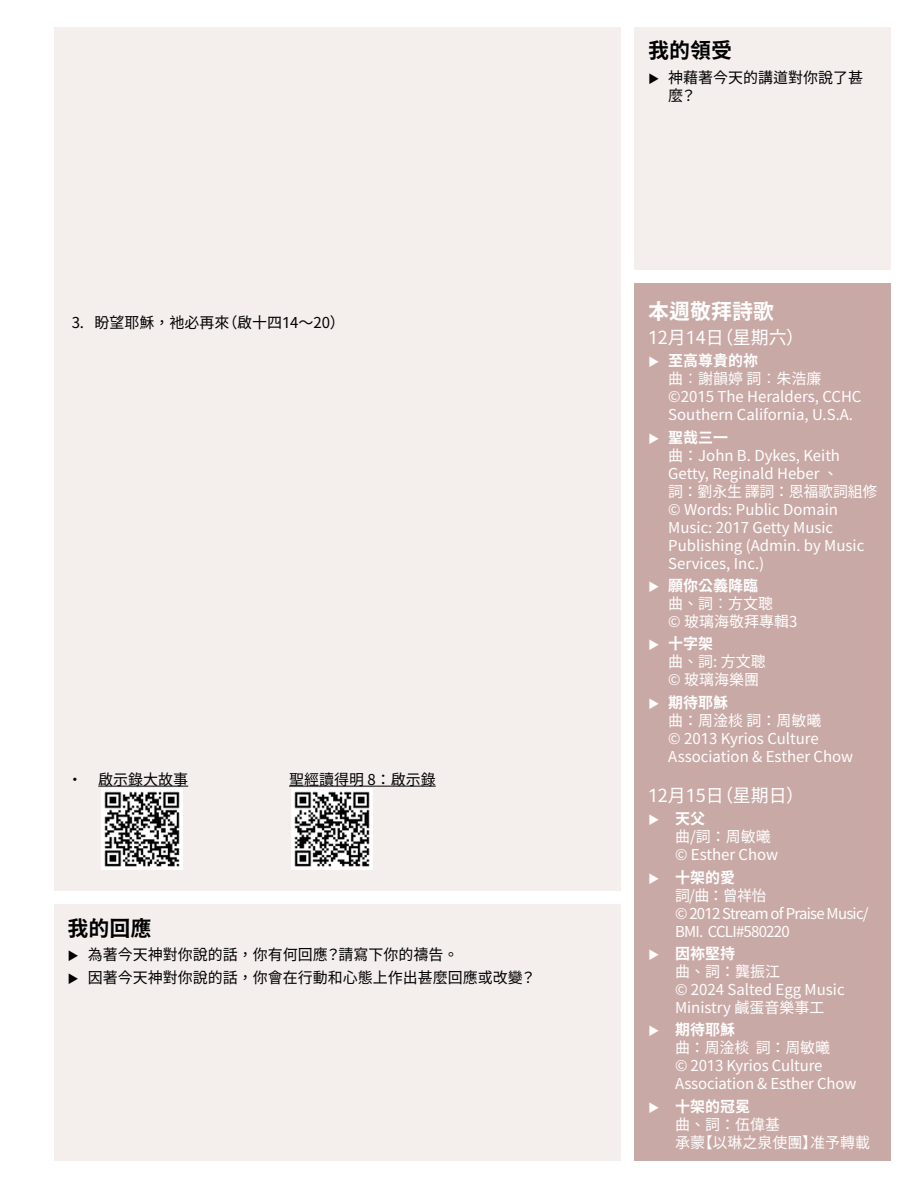
<style>
.page{position:relative;width:918px;height:1188px;background:#fff}
.page>*{position:absolute;margin:0;border:0;box-sizing:border-box;transform-origin:0 0}
.t1{font:21px "Gen Seki Gothic 2 TW B";color:#000}
.t2{font:21px "Gen Seki Gothic 2 TW B";color:#fff}
.t3{font:18px "Gen Seki Gothic 2 TW R";color:#fff}
.t4{font:15px/18px "Gen Seki Gothic 2 TW R";color:#fff}
.t5{font:15px/22.4px "Gen Seki Gothic 2 TW R";color:#000}
.t6{font:15px "Gen Seki Gothic 2 TW B";color:#fff}
.t7{font:15px/18px "Gen Seki Gothic 2 TW R";letter-spacing:-.05em;color:#fff}
.s1{font-size:11.25px}
.s2{font-family:"Gen Seki Gothic 2 TW R";font-size:11.25px}
</style>
<div class="page">
<div style="left:54px;top:27px;width:567px;height:864px;background:#f4eeed"></div>
<hr style="left:98px;top:786px;width:90px;height:1px;background:#000">
<hr style="left:289px;top:786px;width:147px;height:1px;background:#000">
<div style="left:54px;top:904px;width:567px;height:257px;background:#f4eeed"></div>
<div style="left:634px;top:284px;width:257px;height:877px;background:#c9a9a6"></div>
<div style="left:634px;top:27px;width:257px;height:243px;background:#f4eeed"></div>
<img style="left:102px;top:788px;width:81px;height:81px">
<img style="left:292px;top:788px;width:81px;height:81px">
<p class="t5" style="left:72px;top:312px;width:275px">3. 盼望耶穌，衪必再來（啟十四14～20）</p>
<p class="t5" style="left:68px;top:769px;width:122px">• 啟示錄大故事</p>
<p class="t5" style="left:289px;top:769px;width:148px">聖經讀得明 8：啟示錄</p>
<h1 class="t1" style="left:68px;top:916px;width:85px">我的回應</h1>
<p class="t5" style="left:68px;top:944px;width:470px"><span class="s1">▶</span> 為著今天神對你說的話，你有何回應？請寫下你的禱告。<br><span class="s1">▶</span> 因著今天神對你說的話，你會在行動和心態上作出甚麼回應或改變？</p>
<h1 class="t1" style="left:648px;top:39px;width:85px">我的領受</h1>
<p class="t5" style="left:668px;top:69px;width:196px;line-height:18px;text-indent:-20px"><span class="s1">▶</span> 神藉著今天的講道對你說了甚麼？</p>
<h1 class="t2" style="left:648px;top:299px;width:127px">本週敬拜詩歌</h1>
<p class="t3" style="left:648px;top:327px;width:158px">12月14日（星期六）</p>
<p class="t6" style="left:648px;top:352px;width:112px"><span class="s2">▶</span> 至高尊貴的祢</p>
<p class="t4" style="left:668px;top:370px;width:195px">曲︰謝韻婷 詞︰朱浩廉©2015 The Heralders, CCHC<br>Southern California, U.S.A.</p>
<p class="t6" style="left:648px;top:429px;width:82px"><span class="s2">▶</span> 聖哉三一</p>
<p class="t4" style="left:668px;top:446px;width:211px">曲：John B. Dykes, Keith<br>Getty, Reginald Heber 、<br>詞：劉永生 譯詞：恩福歌詞組修© Words: Public Domain<br>Music: 2017 Getty Music<br>Publishing (Admin. by Music<br>Services, Inc.)</p>
<p class="t6" style="left:648px;top:577px;width:112px"><span class="s2">▶</span> 願你公義降臨</p>
<p class="t4" style="left:668px;top:595px;width:131px">曲、詞︰方文聰<br>© 玻璃海敬拜專輯3</p>
<p class="t6" style="left:648px;top:635px;width:67px"><span class="s2">▶</span> 十字架</p>
<p class="t4" style="left:668px;top:653px;width:99px">曲、詞: 方文聰© 玻璃海樂團</p>
<p class="t6" style="left:648px;top:694px;width:82px"><span class="s2">▶</span> 期待耶穌</p>
<p class="t4" style="left:668px;top:711px;width:187px">曲：周淦棪 詞：周敏曦<br>© 2013 Kyrios Culture<br>Association &amp; Esther Chow</p>
<p class="t3" style="left:648px;top:785px;width:158px">12月15日（星期日）</p>
<p class="t6" style="left:648px;top:810px;width:58px"><span class="s2">▶</span> 天父</p>
<p class="t4" style="left:675px;top:828px;width:105px">曲/詞：周敏曦© Esther Chow</p>
<p class="t6" style="left:648px;top:869px;width:88px"><span class="s2">▶</span> 十架的愛</p>
<p class="t7" style="left:675px;top:886px;width:195px">詞/曲：曾祥怡<br>© 2012 Stream of Praise Music/<br>BMI. CCLI#580220</p>
<p class="t6" style="left:648px;top:945px;width:88px"><span class="s2">▶</span> 因袮堅持</p>
<p class="t4" style="left:675px;top:963px;width:171px">曲、詞：龔振江<br>© 2024 Salted Egg Music<br>Ministry 鹹蛋音樂事工</p>
<p class="t6" style="left:648px;top:1021px;width:88px"><span class="s2">▶</span> 期待耶穌</p>
<p class="t4" style="left:675px;top:1039px;width:183px">曲：周淦棪 詞：周敏曦<br>© 2013 Kyrios Culture<br>Association &amp; Esther Chow</p>
<p class="t6" style="left:648px;top:1098px;width:103px"><span class="s2">▶</span> 十架的冠冕</p>
<p class="t4" style="left:675px;top:1115px;width:196px">曲、詞：伍偉基<br>承蒙【以琳之泉使團】准予轉載</p>
</div>
